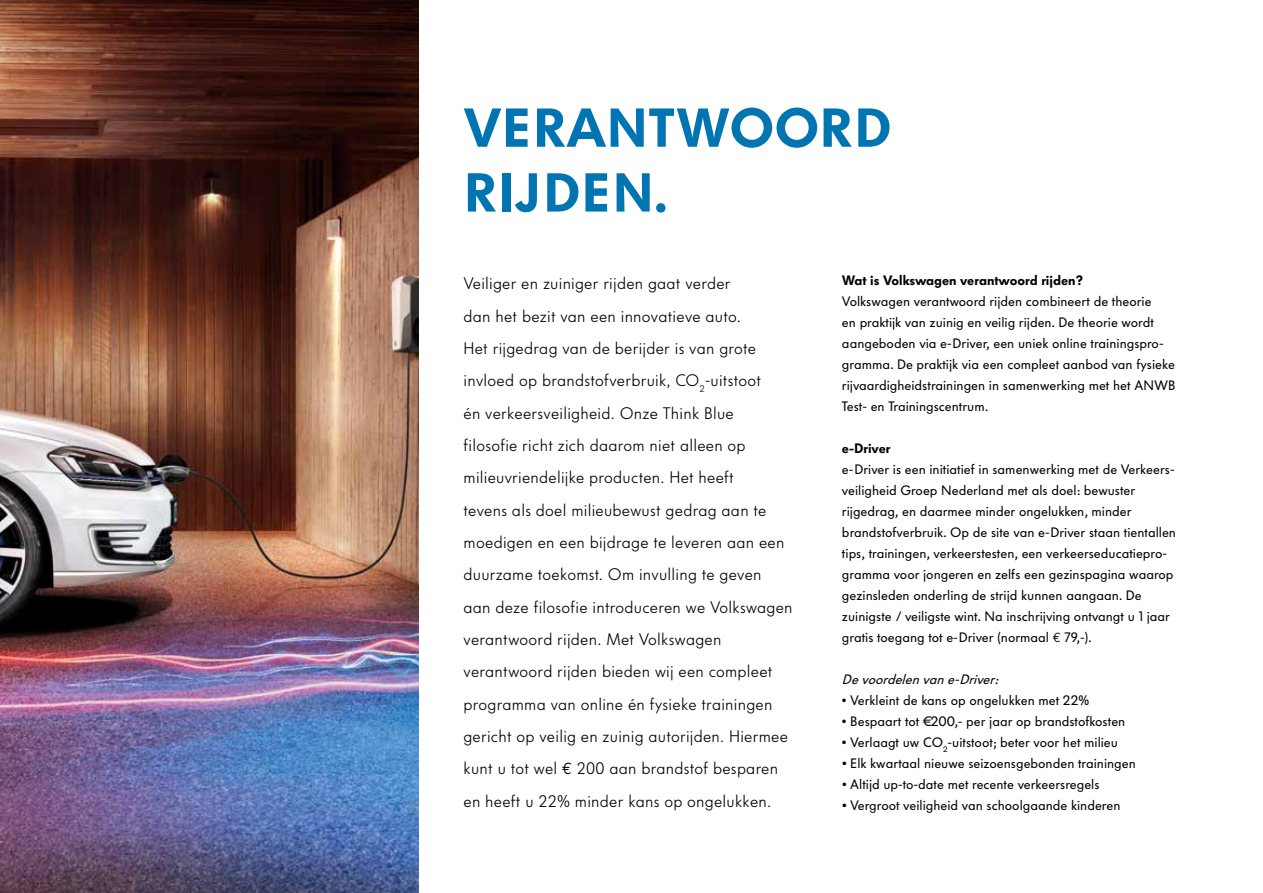
<style>
.page{position:relative;width:1263px;height:893px;background:#fff}
.page>*{position:absolute;margin:0;border:0;box-sizing:border-box;transform-origin:0 0}
.t1{font:900 54px/64.8px "VW Headline OT";letter-spacing:.01em;color:#0075b2}
.t2{font:16.5px/32.2px "VW Headline Lt Tab";letter-spacing:.015em;color:#000}
.t3{font:13.5px/21px "VW Headline";color:#000}
.t4{font:900 13.5px "VW Headline";color:#000}
.t5{font:italic 13.5px "VW Headline";color:#000}
.s1{font-family:"Euro Mono"}
</style>
<div class="page">
<img style="left:0;top:0;width:418px;height:893px">
<h1 class="t1" style="left:463px;top:95px;width:429px">VERANTWOORD<br>RIJDEN.</h1>
<p class="t2" style="left:463px;top:268px;width:331px">Veiliger en zuiniger rijden gaat verder<br>dan het bezit van een innovatieve auto.<br>Het rijgedrag van de berijder is van grote invloed op brandstofverbruik, CO<sub>2</sub>-uitstoot<br>én verkeersveiligheid. Onze Think Blue<br>filosofie richt zich daarom niet alleen op milieuvriendelijke producten. Het heeft<br>tevens als doel milieubewust gedrag aan te moedigen en een bijdrage te leveren aan een duurzame toekomst. Om invulling te geven aan deze filosofie introduceren we Volkswagen verantwoord rijden. Met Volkswagen verantwoord rijden bieden wij een compleet programma van online én fysieke trainingen gericht op veilig en zuinig autorijden. Hiermee kunt u tot wel <span class="s1">€</span> 200 aan brandstof besparen en heeft u 22% minder kans op ongelukken.</p>
<p class="t4" style="left:842px;top:273px;width:243px">Wat is Volkswagen verantwoord rijden?</p>
<p class="t3" style="left:842px;top:291px;width:335px">Volkswagen verantwoord rijden combineert de theorie<br>en praktijk van zuinig en veilig rijden. De theorie wordt aangeboden via e-Driver, een uniek online trainingspro&shy;gramma. De praktijk via een compleet aanbod van fysieke rijvaardigheidstrainingen in samenwerking met het ANWB Test- en Trainingscentrum.</p>
<p class="t4" style="left:842px;top:441px;width:50px">e-Driver</p>
<p class="t3" style="left:842px;top:459px;width:335px">e-Driver is een initiatief in samenwerking met de Verkeers&shy;veiligheid Groep Nederland met als doel: bewuster rijgedrag, en daarmee minder ongelukken, minder brandstofverbruik. Op de site van e-Driver staan tientallen tips, trainingen, verkeerstesten, een verkeerseducatiepro&shy;gramma voor jongeren en zelfs een gezinspagina waarop gezinsleden onderling de strijd kunnen aangaan. De zuinigste / veiligste wint. Na inschrijving ontvangt u 1 jaar gratis toegang tot e-Driver (normaal <span class="s1">€</span> 79,-).</p>
<p class="t5" style="left:842px;top:672px;width:161px">Devoordelenvane-Driver:</p>
<p class="t3" style="left:842px;top:690px;width:249px">• Verkleint de kans op ongelukken met 22%</p>
<p class="t3" style="left:842px;top:711px;width:285px">• Bespaart tot € 200,- per jaar op brandstofkosten</p>
<p class="t3" style="left:842px;top:732px;width:278px">• Verlaagt uw CO<sub>2</sub>-uitstoot; beter voor het milieu</p>
<p class="t3" style="left:842px;top:753px;width:295px">• Elk kwartaal nieuwe seizoensgebonden trainingen</p>
<p class="t3" style="left:842px;top:774px;width:259px">• Altijd up-to-date met recente verkeersregels</p>
<p class="t3" style="left:842px;top:795px;width:280px">• Vergroot veiligheid van schoolgaande kinderen</p>
</div>
